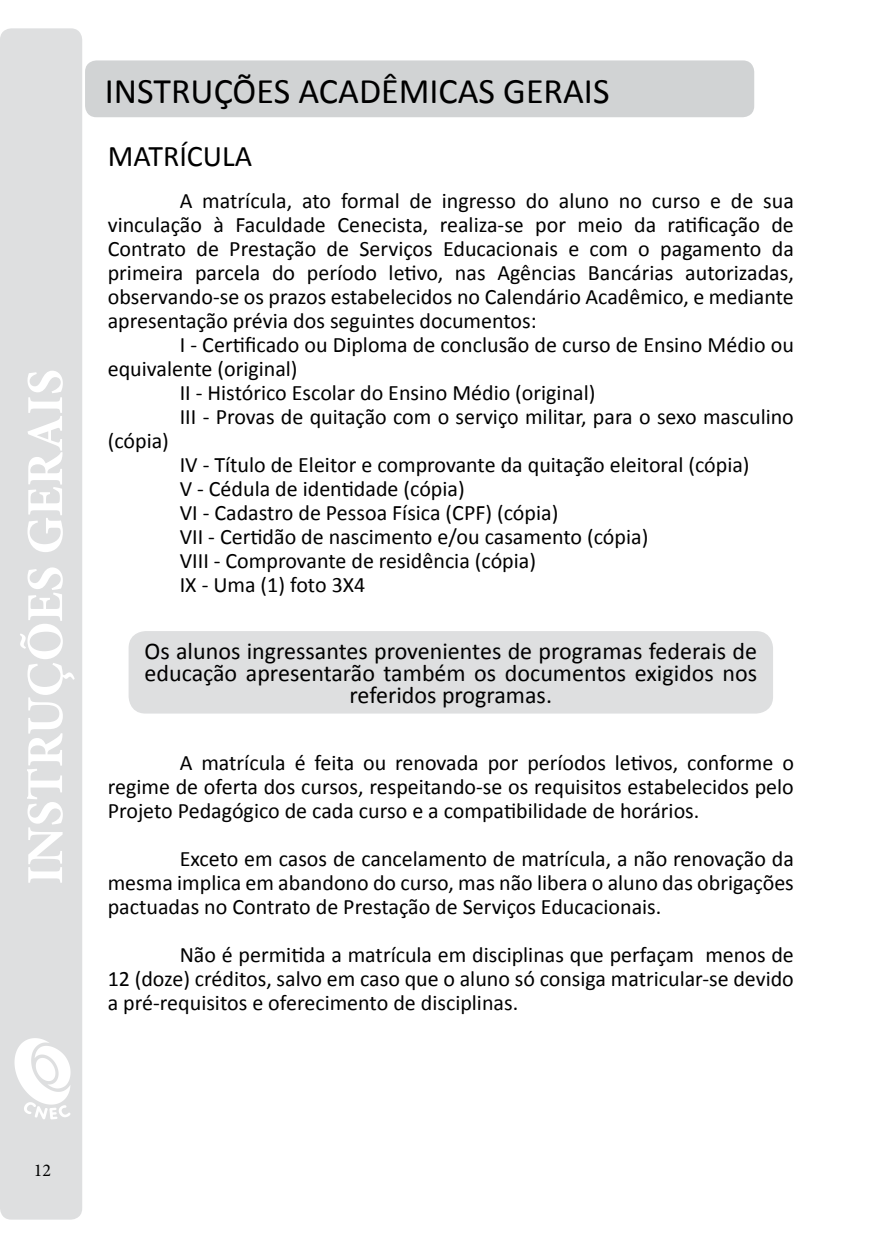
<style>
.page{position:relative;width:879px;height:1248px;background:#fff}
.page>*{position:absolute;margin:0;border:0;box-sizing:border-box;transform-origin:0 0}
.t1{font:700 52px "Minion Pro";color:#fff}
.t2{font:36px "Calibri";color:#000}
.t3{font:30px "Calibri";color:#000}
.t4{font:24px/22px "Calibri";color:#000;text-align:center}
.t5{font:22px/24px "Calibri";color:#000;text-align:justify}
.t6{font:18px "Minion Pro";color:#000}
</style>
<div class="page">
<div style="left:0;top:28px;width:82px;height:1191px;background:#dedfe0;border-radius:11px"></div>
<svg style="left:15px;top:1038px;width:56px;height:81px"></svg>
<div style="left:85px;top:60px;width:669px;height:57px;background:#d1d3d4;border-radius:11px"></div>
<div style="left:129px;top:631px;width:644px;height:82px;background:#dedfe0;border-radius:17px"></div>
<h1 class="t1" style="left:9px;top:884px;width:517px;rotate:-90deg">INSTRUÇÕES GERAIS</h1>
<h2 class="t2" style="left:105px;top:68px;width:506px">INSTRUÇÕES ACADÊMICAS GERAIS</h2>
<h3 class="t3" style="left:108px;top:137px;width:146px">MATRÍCULA</h3>
<p class="t5" style="left:108px;top:189px;width:687px;text-indent:72px">A matrícula, ato formal de ingresso do aluno no curso e de sua vinculação à Faculdade Cenecista, realiza-se por meio da ratificação de Contrato de Prestação de Serviços Educacionais e com o pagamento da primeira parcela do período letivo, nas Agências Bancárias autorizadas, observando-se os prazos estabelecidos no Calendário Acadêmico, e mediante apresentação prévia dos seguintes documentos:</p>
<p class="t5" style="left:180px;top:333px;width:615px">I - Certificado ou Diploma de conclusão de curso de Ensino Médio ou</p>
<p class="t5" style="left:108px;top:357px;width:191px">equivalente (original)</p>
<p class="t5" style="left:180px;top:381px;width:417px">II - Histórico Escolar do Ensino Médio (original)</p>
<p class="t5" style="left:180px;top:405px;width:615px">III - Provas de quitação com o serviço militar, para o sexo masculino</p>
<p class="t5" style="left:108px;top:429px;width:63px">(cópia)</p>
<p class="t5" style="left:180px;top:453px;width:571px">IV - Título de Eleitor e comprovante da quitação eleitoral (cópia)</p>
<p class="t5" style="left:180px;top:477px;width:286px">V - Cédula de identidade (cópia)</p>
<p class="t5" style="left:180px;top:501px;width:380px">VI - Cadastro de Pessoa Física (CPF) (cópia)</p>
<p class="t5" style="left:180px;top:525px;width:470px">VII - Certidão de nascimento e/ou casamento (cópia)</p>
<p class="t5" style="left:180px;top:549px;width:358px">VIII - Comprovante de residência (cópia)</p>
<p class="t5" style="left:180px;top:573px;width:187px">IX - Uma (1) foto 3X4</p>
<p class="t4" style="left:145px;top:640px;width:614px">Os alunos ingressantes provenientes de programas federais de educação apresentarão também os documentos exigidos nos referidos programas.</p>
<p class="t5" style="left:108px;top:750px;width:687px;text-indent:72px">A matrícula é feita ou renovada por períodos letivos, conforme o regime de oferta dos cursos, respeitando-se os requisitos estabelecidos pelo Projeto Pedagógico de cada curso e a compatibilidade de horários.</p>
<p class="t5" style="left:108px;top:846px;width:687px;text-indent:72px">Exceto em casos de cancelamento de matrícula, a não renovação da mesma implica em abandono do curso, mas não libera o aluno das obrigações pactuadas no Contrato de Prestação de Serviços Educacionais.</p>
<p class="t5" style="left:108px;top:942px;width:687px;text-indent:72px">Não é permitida a matrícula em disciplinas que perfaçam menos de 12 (doze) créditos, salvo em caso que o aluno só consiga matricular-se devido a pré-requisitos e oferecimento de disciplinas.</p>
<p class="t6" style="left:34px;top:1157px;width:19px">12</p>
</div>
